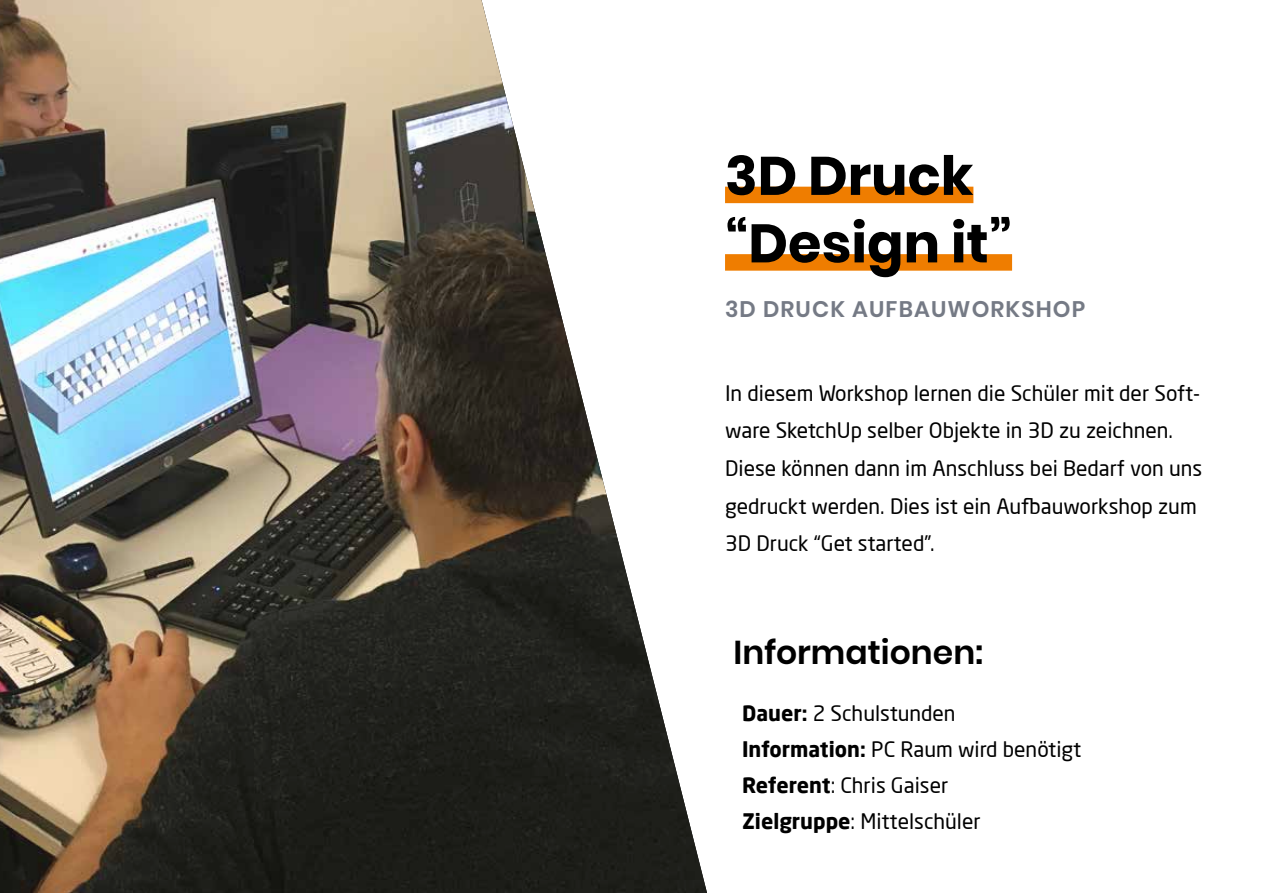
<style>
.page{position:relative;width:1263px;height:893px;background:#fff}
.page>*{position:absolute;margin:0;border:0;box-sizing:border-box;transform-origin:0 0}
.t1{font:700 54px/67.5px "Poppins";color:#000}
.t2{font:600 33px "Poppins";color:#000}
.t3{font:600 22.5px "Poppins";letter-spacing:.05em;color:#757a85}
.t4{font:21px/37.5px "Neo Sans Pro";color:#000}
.s1{font-weight:700}
</style>
<div class="page">
<div style="left:725px;top:187px;width:248px;height:16px;background:#ef7d00"></div>
<div style="left:725px;top:254px;width:287px;height:17px;background:#ef7d00"></div>
<img style="left:0;top:0;width:707px;height:893px">
<h1 class="t1" style="left:725px;top:143px;width:289px">3D Druck “Design it”</h1>
<p class="t3" style="left:725px;top:296px;width:362px">3D DRUCK AUFBAUWORKSHOP</p>
<p class="t4" style="left:725px;top:374px;width:479px">In diesem Workshop lernen die Schüler mit der Soft&shy;ware SketchUp selber Objekte in 3D zu zeichnen.<br>Diese können dann im Anschluss bei Bedarf von uns gedruckt werden. Dies ist ein Aufbauworkshop zum 3D Druck “Get started”.</p>
<h2 class="t2" style="left:733px;top:633px;width:251px">Informationen:</h2>
<p class="t4" style="left:742px;top:695px;width:341px;line-height:36px"><span class="s1">Dauer:</span> 2 Schulstunden<br><span class="s1">Information:</span> PC Raum wird benötigt<br><span class="s1">Referent</span>: Chris Gaiser<br><span class="s1">Zielgruppe</span>: Mittelschüler</p>
</div>
